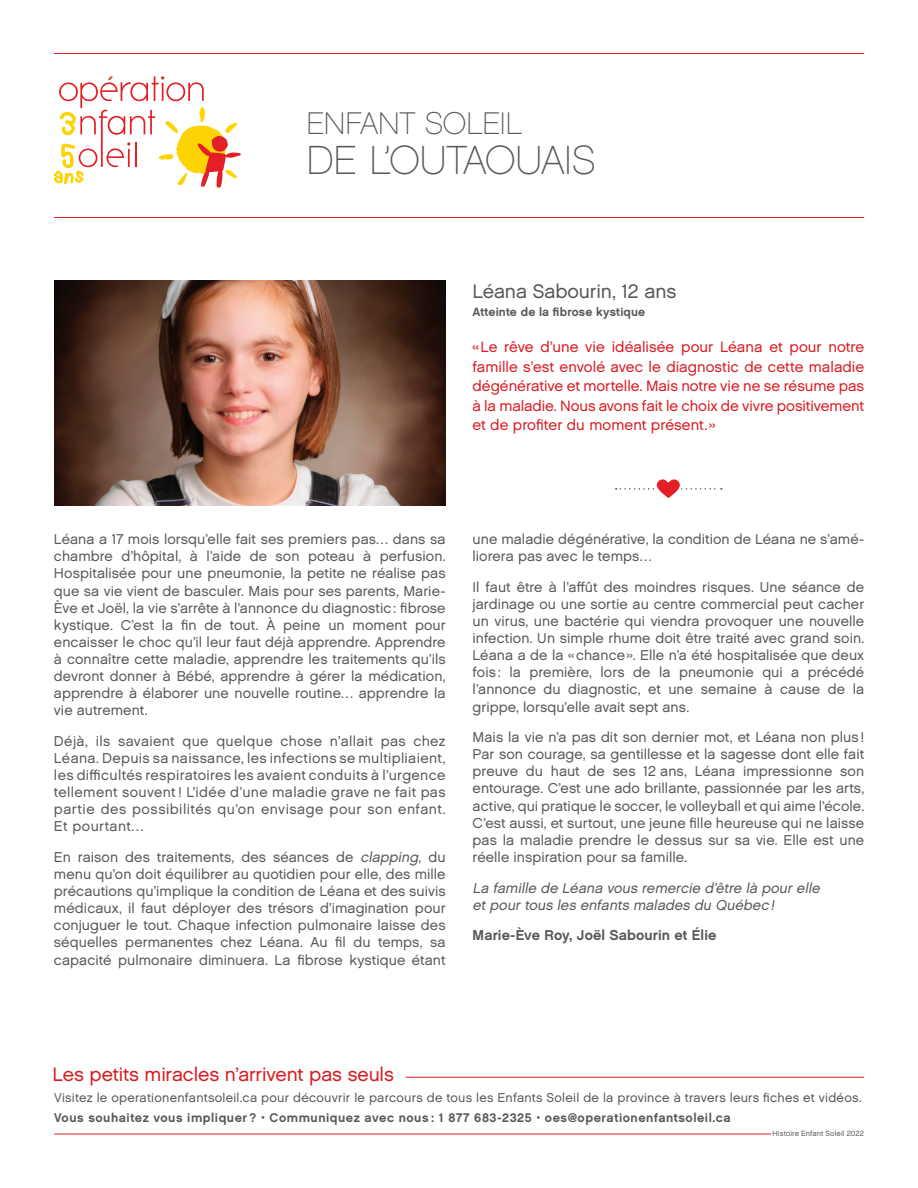
<style>
.page{position:relative;width:918px;height:1188px;background:#fff}
.page>*{position:absolute;margin:0;border:0;box-sizing:border-box;transform-origin:0 0}
.t1{font:40.5px "Chalet Paris Nineteen Sixty";letter-spacing:-.015em;color:#57585a}
.t2{font:31.2px "Chalet Paris Nineteen Sixty";letter-spacing:-.015em;color:#57585a}
.t3{font:19.5px "Chalet London Nineteen Sixty";letter-spacing:-.01em;color:#57585a}
.t4{font:19.35px "Chalet London Nineteen Sixty";letter-spacing:-.01em;color:#d81c23}
.t5{font:15px/19.5px "Chalet London Nineteen Sixty";letter-spacing:-.005em;color:#d81c23;text-align:justify}
.t6{font:14.25px/17.1px "Chalet London Nineteen Sixty";letter-spacing:.005em;color:#57585a;text-align:justify}
.t7{font:italic 14.25px/17.1px "Chalet London Nineteen Sixty";color:#57585a}
.t8{font:14.25px "Chalet New York Nineteen Sixty";letter-spacing:.005em;color:#57585a}
.t9{font:12.75px "Chalet London Nineteen Sixty";letter-spacing:.02em;color:#57585a}
.t10{font:12.6px "Chalet New York Nineteen Sixty";letter-spacing:.045em;color:#57585a}
.t11{font:12px "Chalet New York Nineteen Sixty";letter-spacing:.015em;color:#57585a}
.t12{font:7.5px "Chalet London Nineteen Sixty";letter-spacing:.01em;color:#57585a}
.s1{font-style:italic}
</style>
<div class="page">
<svg style="left:54px;top:76px;width:187px;height:112px"></svg>
<hr style="left:54px;top:1134px;width:717px;height:1px;background:#d81c23">
<hr style="left:54px;top:217px;width:810px;height:1px;background:#d81c23">
<hr style="left:54px;top:53px;width:810px;height:1px;background:#d81c23">
<hr style="left:406px;top:1077px;width:458px;height:1px;background:#d81c23">
<svg style="left:616px;top:479px;width:106px;height:19px"></svg>
<img style="left:54px;top:281px;width:392px;height:224px">
<h2 class="t2" style="left:306px;top:105px;width:218px">ENFANT SOLEIL</h2>
<h1 class="t1" style="left:306px;top:136px;width:291px">DE L’OUTAOUAIS</h1>
<h3 class="t3" style="left:472px;top:280px;width:205px">Léana Sabourin, 12 ans</h3>
<p class="t11" style="left:472px;top:305px;width:174px">Atteinte de la fibrose kystique</p>
<p class="t5" style="left:472px;top:337px;width:393px">«Le rêve d’une vie idéalisée pour Léana et pour notre famille s’est envolé avec le diagnostic de cette maladie dégénérative et mortelle. Mais notre vie ne se résume pas à la maladie. Nous avons fait le choix de vivre positivement et de profiter du moment présent. »</p>
<p class="t6" style="left:54px;top:531px;width:393px">Léana a 17 mois lorsqu’elle fait ses premiers pas… dans sa chambre d’hôpital, à l’aide de son poteau à perfusion.<br>Hospitalisée pour une pneumonie, la petite ne réalise pas que sa vie vient de basculer. Mais pour ses parents, Marie-Ève et Joël, la vie s’arrête à l’annonce du diagnostic: fibrose kystique. C’est la fin de tout. À peine un moment pour encaisser le choc qu’il leur faut déjà apprendre. Apprendre à connaître cette maladie, apprendre les traitements qu’ils devront donner à Bébé, apprendre à gérer la médication, apprendre à élaborer une nouvelle routine… apprendre la vie autrement.</p>
<p class="t6" style="left:54px;top:732px;width:393px">Déjà, ils savaient que quelque chose n’allait pas chez Léana. Depuis sa naissance, les infections se multipliaient, les difficultés respiratoires les avaient conduits à l’urgence tellement souvent ! L’idée d’une maladie grave ne fait pas partie des possibilités qu’on envisage pour son enfant.<br>Et pourtant…</p>
<p class="t6" style="left:54px;top:848px;width:393px">En raison des traitements, des séances de <span class="s1">clapping</span>, du menu qu’on doit équilibrer au quotidien pour elle, des mille précautions qu’implique la condition de Léana et des suivis médicaux, il faut déployer des trésors d’imagination pour conjuguer le tout. Chaque infection pulmonaire laisse des séquelles permanentes chez Léana. Au fil du temps, sa capacité pulmonaire diminuera. La fibrose kystique étant</p>
<p class="t6" style="left:473px;top:531px;width:393px">une maladie dégénérative, la condition de Léana ne s’amé&shy;liorera pas avec le temps…</p>
<p class="t6" style="left:473px;top:578px;width:393px">Il faut être à l’affût des moindres risques. Une séance de jardinage ou une sortie au centre commercial peut cacher un virus, une bactérie qui viendra provoquer une nouvelle infection. Un simple rhume doit être traité avec grand soin.<br>Léana a de la «chance». Elle n’a été hospitalisée que deux fois: la première, lors de la pneumonie qui a précédé l’annonce du diagnostic, et une semaine à cause de la grippe, lorsqu’elle avait sept ans.</p>
<p class="t6" style="left:473px;top:729px;width:393px">Mais la vie n’a pas dit son dernier mot, et Léana non plus!<br>Par son courage, sa gentillesse et la sagesse dont elle fait preuve du haut de ses 12 ans, Léana impressionne son entourage. C’est une ado brillante, passionnée par les arts, active, qui pratique le soccer, le volleyball et qui aime l’école.<br>C’est aussi, et surtout, une jeune fille heureuse qui ne laisse pas la maladie prendre le dessus sur sa vie. Elle est une réelle inspiration pour sa famille.</p>
<p class="t7" style="left:473px;top:879px;width:352px">La famille de Léana vous remercie d’être là pour elle et pour tous les enfants malades du Québec!</p>
<p class="t8" style="left:473px;top:926px;width:245px">Marie-Ève Roy, Joël Sabourin et Élie</p>
<h3 class="t4" style="left:52px;top:1063px;width:343px">Les petits miracles n’arrivent pas seuls</h3>
<p class="t9" style="left:54px;top:1089px;width:809px">Visitez le operationenfantsoleil.ca pour découvrir le parcours de tous les Enfants Soleil de la province à travers leurs fiches et vidéos.</p>
<p class="t10" style="left:54px;top:1110px;width:678px">Vous souhaitez vous impliquer ? • Communiquez avec nous : 1 877 683-2325 • oes@operationenfantsoleil.ca</p>
<p class="t12" style="left:773px;top:1129px;width:93px">Histoire Enfant Soleil 2022</p>
</div>
